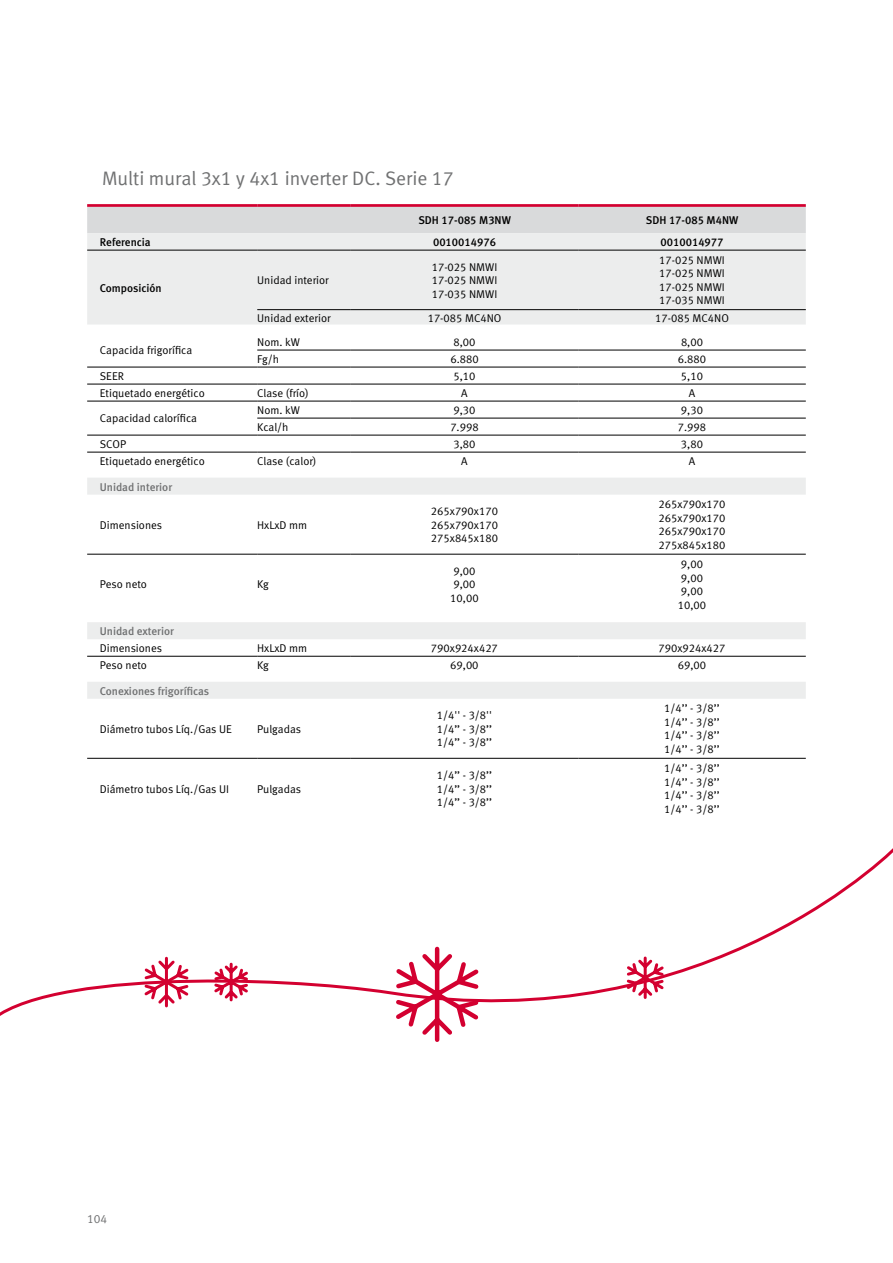
<style>
.page{position:relative;width:893px;height:1263px;background:#fff}
.page>*{position:absolute;margin:0;border:0;box-sizing:border-box;transform-origin:0 0}
.t1{font:19.5px "Meta Normal LF";color:#707172}
.t2{font:12px "Meta Normal LF";color:#707172}
.t3{font:11.25px/13.5px "Meta Normal LF";color:#000;text-align:justify}
.t4{font:11.25px "Meta Medium LF";color:#000}
.t5{font:11.25px "Meta Medium LF";color:#707172}
</style>
<div class="page">
<svg style="left:0;top:849px;width:892px;height:167px"></svg>
<div style="left:87px;top:207px;width:719px;height:26px;background:#d9dadb"></div>
<svg style="left:87px;top:233px;width:719px;height:466px"></svg>
<hr style="left:257px;top:350px;width:94px;height:1px;background:#000">
<hr style="left:351px;top:350px;width:227px;height:1px;background:#000">
<hr style="left:578px;top:350px;width:228px;height:1px;background:#000">
<hr style="left:87px;top:367px;width:170px;height:1px;background:#000">
<hr style="left:257px;top:367px;width:94px;height:1px;background:#000">
<hr style="left:351px;top:367px;width:227px;height:1px;background:#000">
<hr style="left:578px;top:367px;width:228px;height:1px;background:#000">
<hr style="left:87px;top:384px;width:170px;height:1px;background:#000">
<hr style="left:257px;top:384px;width:94px;height:1px;background:#000">
<hr style="left:351px;top:384px;width:227px;height:1px;background:#000">
<hr style="left:578px;top:384px;width:228px;height:1px;background:#000">
<hr style="left:87px;top:401px;width:170px;height:1px;background:#000">
<hr style="left:257px;top:401px;width:94px;height:1px;background:#000">
<hr style="left:351px;top:401px;width:227px;height:1px;background:#000">
<hr style="left:578px;top:401px;width:228px;height:1px;background:#000">
<hr style="left:257px;top:418px;width:94px;height:1px;background:#000">
<hr style="left:351px;top:418px;width:227px;height:1px;background:#000">
<hr style="left:578px;top:418px;width:228px;height:1px;background:#000">
<hr style="left:87px;top:435px;width:170px;height:1px;background:#000">
<hr style="left:257px;top:435px;width:94px;height:1px;background:#000">
<hr style="left:351px;top:435px;width:227px;height:1px;background:#000">
<hr style="left:578px;top:435px;width:228px;height:1px;background:#000">
<hr style="left:87px;top:452px;width:170px;height:1px;background:#000">
<hr style="left:257px;top:452px;width:94px;height:1px;background:#000">
<hr style="left:351px;top:452px;width:227px;height:1px;background:#000">
<hr style="left:578px;top:452px;width:228px;height:1px;background:#000">
<hr style="left:87px;top:554px;width:170px;height:1px;background:#000">
<hr style="left:257px;top:554px;width:94px;height:1px;background:#000">
<hr style="left:351px;top:554px;width:227px;height:1px;background:#000">
<hr style="left:578px;top:554px;width:228px;height:1px;background:#000">
<hr style="left:87px;top:656px;width:170px;height:1px;background:#000">
<hr style="left:257px;top:656px;width:94px;height:1px;background:#000">
<hr style="left:351px;top:656px;width:227px;height:1px;background:#000">
<hr style="left:578px;top:656px;width:228px;height:1px;background:#000">
<hr style="left:87px;top:250px;width:170px;height:1px;background:#000">
<hr style="left:257px;top:250px;width:94px;height:1px;background:#000">
<hr style="left:351px;top:250px;width:227px;height:1px;background:#000">
<hr style="left:578px;top:250px;width:228px;height:1px;background:#000">
<hr style="left:257px;top:309px;width:94px;height:1px;background:#000">
<hr style="left:351px;top:309px;width:227px;height:1px;background:#000">
<hr style="left:578px;top:309px;width:228px;height:1px;background:#000">
<hr style="left:87px;top:758px;width:170px;height:1px;background:#000">
<hr style="left:257px;top:758px;width:94px;height:1px;background:#000">
<hr style="left:351px;top:758px;width:227px;height:1px;background:#000">
<hr style="left:578px;top:758px;width:228px;height:1px;background:#000">
<hr style="left:87px;top:204px;width:170px;height:3px;background:#d30030">
<hr style="left:257px;top:204px;width:94px;height:3px;background:#d30030">
<hr style="left:351px;top:204px;width:227px;height:3px;background:#d30030">
<hr style="left:578px;top:204px;width:228px;height:3px;background:#d30030">
<svg style="left:624px;top:955px;width:42px;height:45px"></svg>
<svg style="left:392px;top:944px;width:90px;height:98px"></svg>
<svg style="left:142px;top:955px;width:49px;height:54px"></svg>
<svg style="left:212px;top:961px;width:39px;height:42px"></svg>
<h1 class="t1" style="left:102px;top:167px;width:353px">Multi mural 3x1 y 4x1 inverter DC. Serie 17</h1>
<p class="t4" style="left:418px;top:214px;width:94px">SDH 17-085 M3NW</p>
<p class="t4" style="left:646px;top:214px;width:94px">SDH 17-085 M4NW</p>
<p class="t4" style="left:100px;top:235px;width:52px">Referencia</p>
<p class="t4" style="left:433px;top:235px;width:64px">0010014976</p>
<p class="t4" style="left:660px;top:235px;width:64px">0010014977</p>
<p class="t4" style="left:100px;top:281px;width:63px">Composición</p>
<p class="t3" style="left:432px;top:260px;width:67px">17-025 NMWI 17-025 NMWI 17-035 NMWI</p>
<p class="t3" style="left:659px;top:253px;width:67px">17-025 NMWI 17-025 NMWI 17-025 NMWI 17-035 NMWI</p>
<p class="t3" style="left:257px;top:273px;width:73px">Unidad interior</p>
<p class="t3" style="left:100px;top:343px;width:94px">Capacida frigorífica</p>
<p class="t3" style="left:257px;top:311px;width:75px">Unidad exterior</p>
<p class="t3" style="left:428px;top:311px;width:75px">17-085 MC4NO</p>
<p class="t3" style="left:655px;top:311px;width:75px">17-085 MC4NO</p>
<p class="t3" style="left:257px;top:335px;width:44px">Nom. kW</p>
<p class="t3" style="left:453px;top:335px;width:24px">8,00</p>
<p class="t3" style="left:681px;top:335px;width:24px">8,00</p>
<p class="t3" style="left:257px;top:352px;width:23px">Fg/h</p>
<p class="t3" style="left:450px;top:352px;width:30px">6.880</p>
<p class="t3" style="left:678px;top:352px;width:30px">6.880</p>
<p class="t3" style="left:100px;top:369px;width:26px">SEER</p>
<p class="t3" style="left:453px;top:369px;width:24px">5,10</p>
<p class="t3" style="left:681px;top:369px;width:24px">5,10</p>
<p class="t3" style="left:100px;top:386px;width:106px">Etiquetado energético</p>
<p class="t3" style="left:257px;top:386px;width:53px">Clase (frío)</p>
<p class="t3" style="left:461px;top:386px;width:8px">A</p>
<p class="t3" style="left:689px;top:386px;width:8px">A</p>
<p class="t3" style="left:100px;top:412px;width:99px">Capacidad calorífica</p>
<p class="t3" style="left:257px;top:403px;width:44px">Nom. kW</p>
<p class="t3" style="left:453px;top:403px;width:24px">9,30</p>
<p class="t3" style="left:681px;top:403px;width:24px">9,30</p>
<p class="t3" style="left:257px;top:420px;width:33px">Kcal/h</p>
<p class="t3" style="left:450px;top:420px;width:30px">7.998</p>
<p class="t3" style="left:678px;top:420px;width:30px">7.998</p>
<p class="t3" style="left:100px;top:437px;width:28px">SCOP</p>
<p class="t3" style="left:453px;top:437px;width:24px">3,80</p>
<p class="t3" style="left:681px;top:437px;width:24px">3,80</p>
<p class="t3" style="left:100px;top:454px;width:106px">Etiquetado energético</p>
<p class="t3" style="left:257px;top:454px;width:61px">Clase (calor)</p>
<p class="t3" style="left:461px;top:454px;width:8px">A</p>
<p class="t3" style="left:689px;top:454px;width:8px">A</p>
<p class="t5" style="left:100px;top:480px;width:74px">Unidad interior</p>
<p class="t3" style="left:100px;top:518px;width:64px">Dimensiones</p>
<p class="t3" style="left:257px;top:518px;width:52px">HxLxD mm</p>
<p class="t3" style="left:431px;top:504px;width:68px">265x790x170<br>265x790x170<br>275x845x180</p>
<p class="t3" style="left:658px;top:497px;width:68px">265x790x170<br>265x790x170<br>265x790x170<br>275x845x180</p>
<p class="t3" style="left:100px;top:578px;width:49px">Peso neto</p>
<p class="t3" style="left:257px;top:578px;width:13px">Kg</p>
<p class="t3" style="left:450px;top:564px;width:30px;text-align:left">9,00<br>9,00<br>10,00</p>
<p class="t3" style="left:678px;top:557px;width:30px;text-align:left">9,00<br>9,00<br>9,00<br>10,00</p>
<p class="t5" style="left:100px;top:625px;width:76px">Unidad exterior</p>
<p class="t3" style="left:100px;top:641px;width:64px">Dimensiones</p>
<p class="t3" style="left:257px;top:641px;width:52px">HxLxD mm</p>
<p class="t3" style="left:431px;top:641px;width:68px">790x924x427</p>
<p class="t3" style="left:658px;top:641px;width:68px">790x924x427</p>
<p class="t3" style="left:100px;top:658px;width:49px">Peso neto</p>
<p class="t3" style="left:257px;top:658px;width:13px">Kg</p>
<p class="t3" style="left:450px;top:658px;width:30px">69,00</p>
<p class="t3" style="left:678px;top:658px;width:30px">69,00</p>
<p class="t5" style="left:100px;top:684px;width:111px">Conexiones frigoríficas</p>
<p class="t3" style="left:100px;top:722px;width:134px">Diámetro tubos Líq./Gas UE</p>
<p class="t3" style="left:257px;top:722px;width:46px">Pulgadas</p>
<p class="t3" style="left:437px;top:708px;width:57px">1/4'' - 3/8'' 1/4’’ - 3/8’’ 1/4’’ - 3/8’’</p>
<p class="t3" style="left:664px;top:702px;width:57px">1/4’’ - 3/8’’ 1/4’’ - 3/8’’ 1/4’’ - 3/8’’ 1/4’’ - 3/8’’</p>
<p class="t3" style="left:100px;top:782px;width:131px">Diámetro tubos Líq./Gas UI</p>
<p class="t3" style="left:257px;top:782px;width:46px">Pulgadas</p>
<p class="t3" style="left:437px;top:768px;width:57px">1/4’’ - 3/8’’ 1/4’’ - 3/8’’ 1/4’’ - 3/8’’</p>
<p class="t3" style="left:664px;top:761px;width:57px">1/4’’ - 3/8’’ 1/4’’ - 3/8’’ 1/4’’ - 3/8’’ 1/4’’ - 3/8’’</p>
<p class="t2" style="left:87px;top:1212px;width:22px">104</p>
</div>
